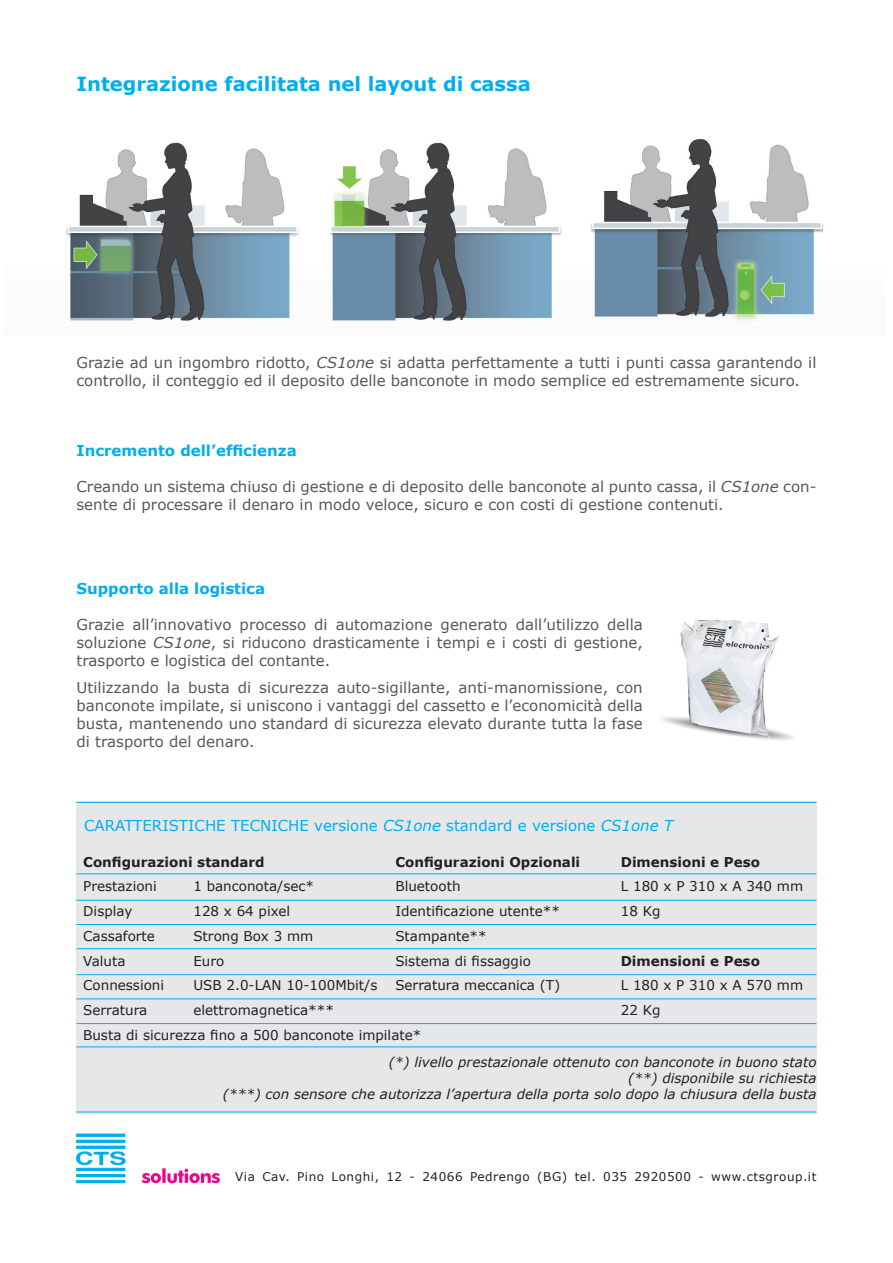
<style>
.page{position:relative;width:893px;height:1263px;background:#fff}
.page>*{position:absolute;margin:0;border:0;box-sizing:border-box;transform-origin:0 0}
.t1{font:700 19.5px "Verdana";color:#00aeef}
.t2{font:15px/18px "Verdana";color:#57585a}
.t3{font:15px "Verdana";color:#00aeef}
.t4{font:700 15px "Verdana";color:#00aeef}
.t5{font:13.5px "Verdana";color:#231f20}
.t6{font:italic 13.5px/16.2px "Verdana";color:#231f20;text-align:right}
.t7{font:700 13.5px "Verdana";color:#231f20}
.t8{font:12px "Verdana";letter-spacing:.045em;color:#231f20}
.s1{font-style:italic}
</style>
<div class="page">
<div style="left:76px;top:802px;width:740px;height:312px;background:#e6e7e9"></div>
<hr style="left:76px;top:1112px;width:740px;height:1px;background:#00aeef">
<hr style="left:76px;top:802px;width:740px;height:1px;background:#00aeef">
<hr style="left:76px;top:873px;width:740px;height:1px;background:#00aeef">
<hr style="left:76px;top:900px;width:740px;height:1px;background:#00aeef">
<hr style="left:76px;top:924px;width:740px;height:1px;background:#00aeef">
<hr style="left:76px;top:948px;width:740px;height:1px;background:#00aeef">
<hr style="left:76px;top:974px;width:740px;height:1px;background:#00aeef">
<hr style="left:76px;top:998px;width:740px;height:1px;background:#00aeef">
<hr style="left:76px;top:1023px;width:740px;height:1px;background:#00aeef">
<hr style="left:76px;top:1046px;width:740px;height:1px;background:#00aeef">
<img style="left:661px;top:619px;width:133px;height:121px">
<img style="left:76px;top:1133px;width:144px;height:51px">
<img style="left:66px;top:139px;width:758px;height:183px">
<h1 class="t1" style="left:76px;top:71px;width:456px">Integrazione facilitata nel layout di cassa</h1>
<p class="t2" style="left:76px;top:353px;width:741px">Grazie ad un ingombro ridotto, <span class="s1">CS1one</span> si adatta perfettamente a tutti i punti cassa garantendo il controllo, il conteggio ed il deposito delle banconote in modo semplice ed estremamente sicuro.</p>
<p class="t4" style="left:77px;top:440px;width:222px">Incremento dell’efficienza</p>
<p class="t2" style="left:76px;top:477px;width:741px">Creando un sistema chiuso di gestione e di deposito delle banconote al punto cassa, il <span class="s1">CS1one</span> con&shy;sente di processare il denaro in modo veloce, sicuro e con costi di gestione contenuti.</p>
<p class="t4" style="left:76px;top:578px;width:190px">Supporto alla logistica</p>
<p class="t2" style="left:76px;top:615px;width:568px;text-align:justify">Grazie all’innovativo processo di automazione generato dall’utilizzo della soluzione <span class="s1">CS1one</span>, si riducono drasticamente i tempi e i costi di gestione, trasporto e logistica del contante.</p>
<p class="t2" style="left:76px;top:678px;width:568px;text-align:justify">Utilizzando la busta di sicurezza auto-sigillante, anti-manomissione, con banconote impilate, si uniscono i vantaggi del cassetto e l’economicità della busta, mantenendo uno standard di sicurezza elevato durante tutta la fase di trasporto del denaro.</p>
<p class="t3" style="left:84px;top:815px;width:591px">CARATTERISTICHE TECNICHE versione <span class="s1">CS1one</span> standard e versione <span class="s1">CS1one T</span></p>
<p class="t7" style="left:83px;top:852px;width:183px">Configurazioni standard</p>
<p class="t7" style="left:395px;top:852px;width:186px">Configurazioni Opzionali</p>
<p class="t7" style="left:621px;top:852px;width:141px">Dimensioni e Peso</p>
<p class="t5" style="left:83px;top:877px;width:75px">Prestazioni</p>
<p class="t5" style="left:193px;top:877px;width:122px">1 banconota/sec*</p>
<p class="t5" style="left:395px;top:877px;width:67px">Bluetooth</p>
<p class="t5" style="left:621px;top:877px;width:184px">L 180 x P 310 x A 340 mm</p>
<p class="t5" style="left:83px;top:902px;width:51px">Display</p>
<p class="t5" style="left:193px;top:902px;width:98px">128 x 64 pixel</p>
<p class="t5" style="left:395px;top:902px;width:166px">Identificazione utente**</p>
<p class="t5" style="left:621px;top:902px;width:41px">18 Kg</p>
<p class="t5" style="left:83px;top:927px;width:73px">Cassaforte</p>
<p class="t5" style="left:193px;top:927px;width:121px">Strong Box 3 mm</p>
<p class="t5" style="left:395px;top:927px;width:93px">Stampante**</p>
<p class="t5" style="left:83px;top:951px;width:44px">Valuta</p>
<p class="t5" style="left:193px;top:951px;width:33px">Euro</p>
<p class="t5" style="left:395px;top:951px;width:137px">Sistema di fissaggio</p>
<p class="t7" style="left:621px;top:951px;width:141px">Dimensioni e Peso</p>
<p class="t5" style="left:83px;top:976px;width:82px">Connessioni</p>
<p class="t5" style="left:193px;top:976px;width:185px">USB 2.0-LAN 10-100Mbit/s</p>
<p class="t5" style="left:395px;top:976px;width:166px">Serratura meccanica (T)</p>
<p class="t5" style="left:621px;top:976px;width:184px">L 180 x P 310 x A 570 mm</p>
<p class="t5" style="left:83px;top:1001px;width:66px">Serratura</p>
<p class="t5" style="left:193px;top:1001px;width:142px">elettromagnetica***</p>
<p class="t5" style="left:621px;top:1001px;width:41px">22 Kg</p>
<p class="t5" style="left:83px;top:1025px;width:340px">Busta di sicurezza fino a 500 banconote impilate*</p>
<p class="t6" style="left:223px;top:1053px;width:595px">(*) livello prestazionale ottenuto con banconote in buono stato<br>(**) disponibile su richiesta<br>(***) con sensore che autorizza l’apertura della porta solo dopo la chiusura della busta</p>
<p class="t8" style="left:235px;top:1169px;width:583px">Via Cav. Pino Longhi, 12 - 24066 Pedrengo (BG) tel. 035 2920500 - www.ctsgroup.it</p>
</div>
